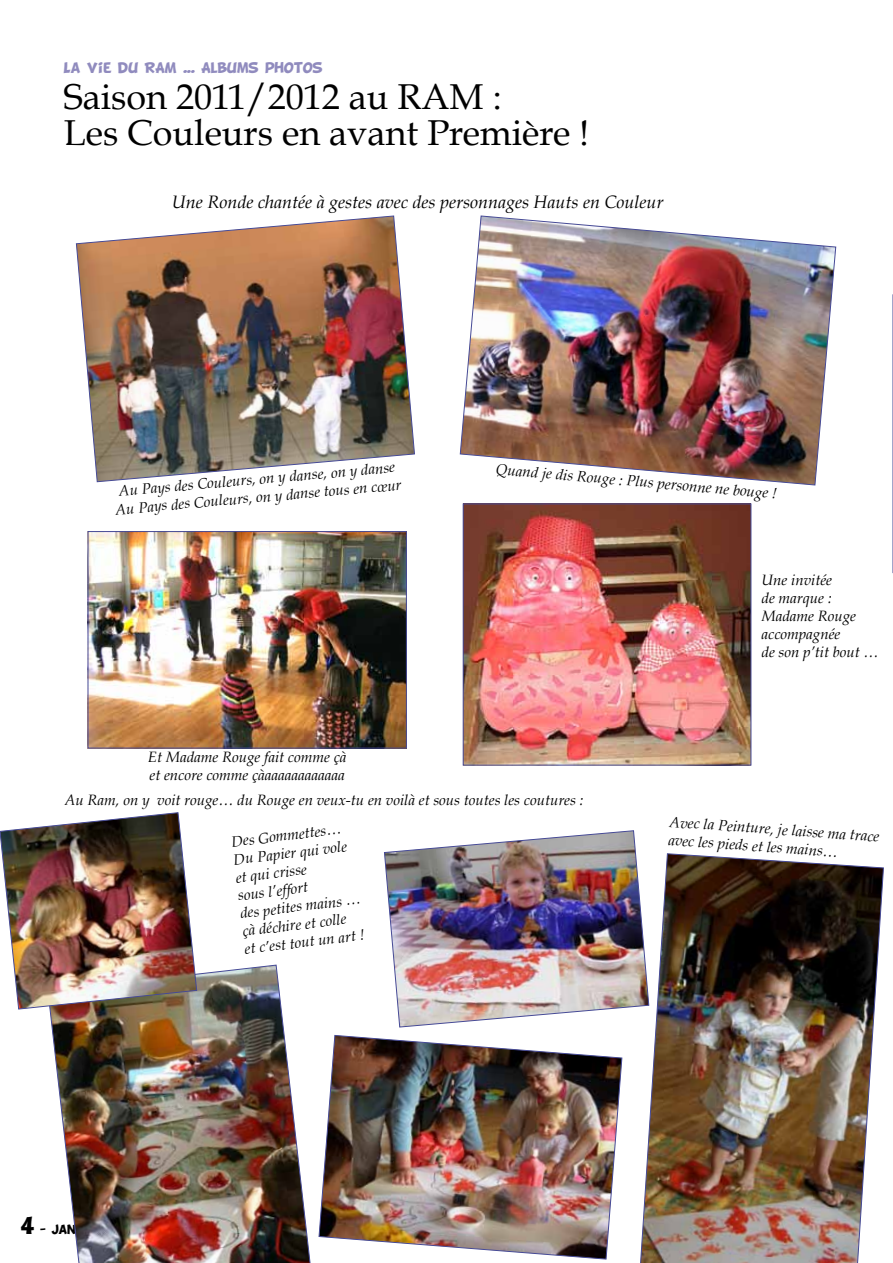
<style>
.page{position:relative;width:893px;height:1263px;background:#fff}
.page>*{position:absolute;margin:0;border:0;box-sizing:border-box;transform-origin:0 0}
.t1{font:36px/36px "Book Antiqua";color:#000}
.t2{font:italic 18px "Book Antiqua";color:#000}
.t3{font:italic 15px/18px "Book Antiqua";color:#000}
.t4{font:12px "BD Cartoon Shout";color:#908bbe}
</style>
<div class="page">
<img style="left:465px;top:506px;width:284px;height:257px">
<div style="left:463px;top:504px;width:288px;height:261px;border:1px solid #464a96"></div>
<img style="left:49px;top:965px;width:262px;height:298px">
<img style="left:319px;top:1035px;width:303px;height:224px">
<img style="left:384px;top:830px;width:255px;height:197px">
<img style="left:90px;top:533px;width:315px;height:213px">
<div style="left:88px;top:531px;width:319px;height:217px;border:1px solid #464a96"></div>
<img style="left:76px;top:216px;width:339px;height:266px">
<img style="left:460px;top:216px;width:376px;height:269px">
<img style="left:0;top:812px;width:197px;height:197px">
<svg style="left:892px;top:295px;width:1px;height:278px"></svg>
<img style="left:639px;top:853px;width:245px;height:410px">
<p class="t4" style="left:64px;top:61px;width:261px">LA VIE DU RAM ... ALBUMS PHOTOS</p>
<h1 class="t1" style="left:64px;top:78px;width:527px">Saison 2011/2012 au RAM :<br>Les Couleurs en avant Première !</h1>
<p class="t2" style="left:172px;top:192px;width:493px">Une Ronde chantée à gestes avec des personnages Hauts en Couleur</p>
<p class="t3" style="left:113px;top:483px;width:289px;text-align:center;rotate:-5deg">Au Pays des Couleurs, on y danse, on y danse<br>Au Pays des Couleurs, on y danse tous en cœur</p>
<p class="t3" style="left:148px;top:748px;width:200px">Et Madame Rouge fait comme çà et encore comme çàaaaaaaaaaaaa</p>
<p class="t3" style="left:497px;top:460px;width:283px;rotate:5deg">Quand je dis Rouge : Plus personne ne bouge !</p>
<p class="t3" style="left:761px;top:571px;width:118px">Une invitée<br>de marque :<br>Madame Rouge accompagnée<br>de son p’tit bout …</p>
<p class="t3" style="left:65px;top:791px;width:520px">Au Ram, on y voit rouge… du Rouge en veux-tu en voilà et sous toutes les coutures :</p>
<p class="t3" style="left:670px;top:813px;width:212px;rotate:4deg">Avec la Peinture, je laisse ma trace</p>
<p class="t3" style="left:230px;top:833px;width:112px;rotate:-7deg">Des Gommettes…</p>
<p class="t3" style="left:669px;top:831px;width:171px;rotate:4deg">avec les pieds et les mains…</p>
<p class="t3" style="left:233px;top:851px;width:123px;rotate:-7deg">Du Papier qui vole et qui crisse<br>sous l’effort<br>des petites mains … çà déchire et colle<br>et c’est tout un art !</p>
</div>
